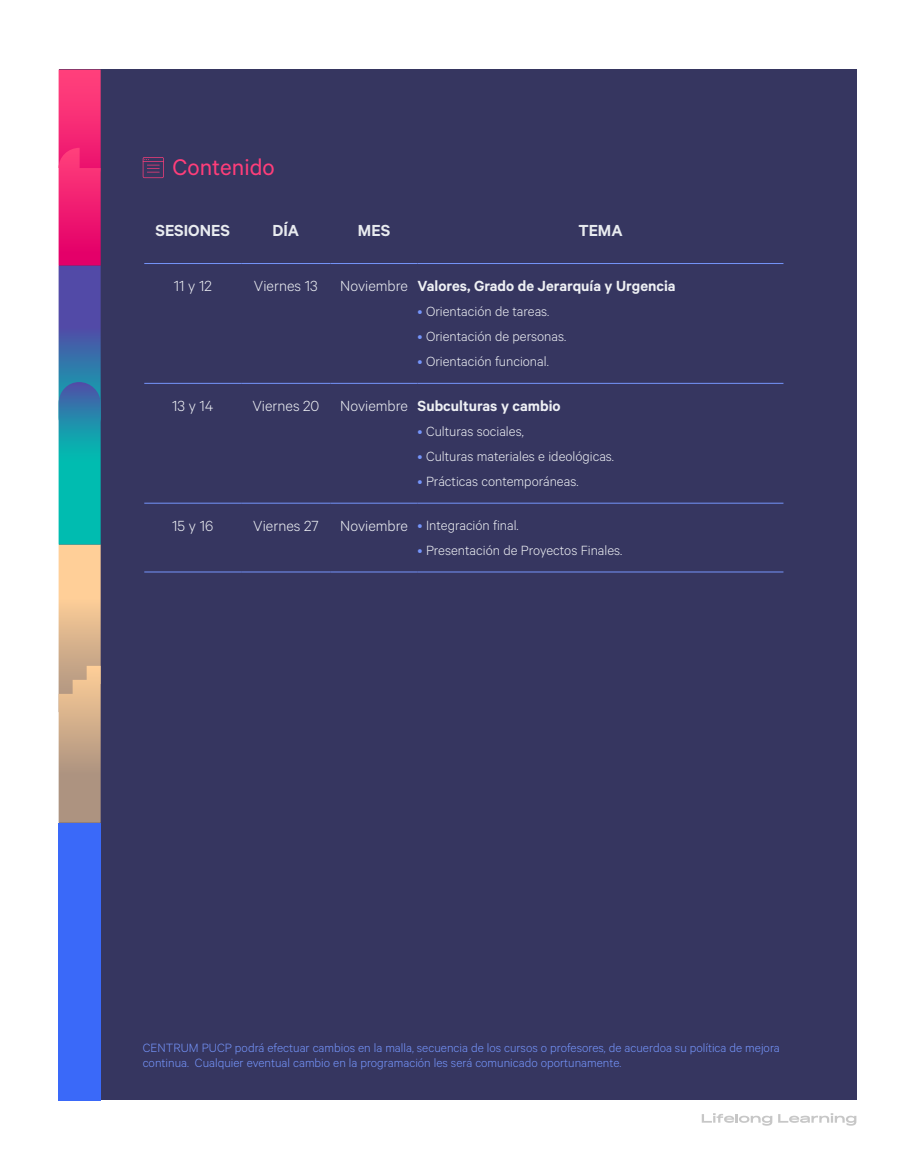
<style>
.page{position:relative;width:915px;height:1170px;background:#fff}
.page>*{position:absolute;margin:0;border:0;box-sizing:border-box;transform-origin:0 0}
.t1{font:25.5px "Calibre";color:#ff3e7a}
.t2{font:600 18px "Calibre";color:#e8ebef}
.t3{font:600 16.5px "Calibre";color:#eef0f4}
.t4{font:300 16.5px "Calibre";color:#eef0f4}
.t5{font:300 15px "Calibre";color:#eef0f4}
.t6{font:300 13.5px/15px "Calibre";color:#7595fb}
.s1{font-weight:300}
.s2{color:#7595fb}
.s3{font-size:16.5px}
</style>
<div class="page">
<div style="left:59px;top:70px;width:797px;height:1030px;background:#363660"></div>
<div style="left:59px;top:822px;width:42px;height:278px;background:#3a69f9"></div>
<svg style="left:59px;top:70px;width:42px;height:752px;background:#9c7c91"></svg>
<svg style="left:701px;top:1113px;width:155px;height:12px"></svg>
<svg style="left:143px;top:157px;width:21px;height:21px"></svg>
<hr style="left:144px;top:503px;width:97px;height:1px;background:#7595fb">
<hr style="left:241px;top:503px;width:89px;height:1px;background:#7595fb">
<hr style="left:330px;top:503px;width:87px;height:1px;background:#7595fb">
<hr style="left:417px;top:503px;width:366px;height:1px;background:#7595fb">
<hr style="left:144px;top:571px;width:97px;height:1px;background:#7595fb">
<hr style="left:241px;top:571px;width:89px;height:1px;background:#7595fb">
<hr style="left:330px;top:571px;width:87px;height:1px;background:#7595fb">
<hr style="left:417px;top:571px;width:366px;height:1px;background:#7595fb">
<hr style="left:144px;top:263px;width:97px;height:1px;background:#7595fb">
<hr style="left:241px;top:263px;width:89px;height:1px;background:#7595fb">
<hr style="left:330px;top:263px;width:87px;height:1px;background:#7595fb">
<hr style="left:417px;top:263px;width:366px;height:1px;background:#7595fb">
<hr style="left:144px;top:383px;width:97px;height:1px;background:#7595fb">
<hr style="left:241px;top:383px;width:89px;height:1px;background:#7595fb">
<hr style="left:330px;top:383px;width:87px;height:1px;background:#7595fb">
<hr style="left:417px;top:383px;width:366px;height:1px;background:#7595fb">
<h1 class="t1" style="left:172px;top:152px;width:104px">Contenido</h1>
<p class="t2" style="left:155px;top:219px;width:76px">SESIONES</p>
<p class="t2" style="left:272px;top:219px;width:28px">DÍA</p>
<p class="t2" style="left:358px;top:219px;width:34px">MES</p>
<p class="t2" style="left:578px;top:219px;width:46px">TEMA</p>
<p class="t4" style="left:174px;top:276px;width:40px">11 y 12</p>
<p class="t4" style="left:254px;top:276px;width:65px">Viernes 13</p>
<p class="t3" style="left:340px;top:276px;width:337px"><span class="s1">Noviembre</span> Valores, Grado de Jerarquía y Urgencia</p>
<p class="t5" style="left:417px;top:303px;width:133px"><span class="s2">•</span> Orientación de tareas.</p>
<p class="t5" style="left:417px;top:328px;width:150px"><span class="s2">•</span> Orientación de personas.</p>
<p class="t5" style="left:417px;top:353px;width:133px"><span class="s2">•</span> Orientación funcional.</p>
<p class="t4" style="left:172px;top:396px;width:43px">13 y 14</p>
<p class="t4" style="left:252px;top:396px;width:69px">Viernes 20</p>
<p class="t3" style="left:340px;top:396px;width:222px"><span class="s1">Noviembre</span> Subculturas y cambio</p>
<p class="t5" style="left:417px;top:422px;width:108px"><span class="s2">•</span> Culturas sociales,</p>
<p class="t5" style="left:417px;top:447px;width:198px"><span class="s2">•</span> Culturas materiales e ideológicas.</p>
<p class="t5" style="left:417px;top:472px;width:162px"><span class="s2">•</span> Prácticas contemporáneas.</p>
<p class="t4" style="left:172px;top:516px;width:43px">15 y 16</p>
<p class="t4" style="left:253px;top:516px;width:67px">Viernes 27</p>
<p class="t5" style="left:340px;top:516px;width:180px"><span class="s3">Noviembre</span> <span class="s2">•</span> Integración final.</p>
<p class="t5" style="left:417px;top:541px;width:206px"><span class="s2">•</span> Presentación de Proyectos Finales.</p>
<p class="t6" style="left:143px;top:1039px;width:638px">CENTRUM PUCP podrá efectuar cambios en la malla, secuencia de los cursos o profesores, de acuerdoa su política de mejora continua. Cualquier eventual cambio en la programación les será comunicado oportunamente.</p>
</div>
